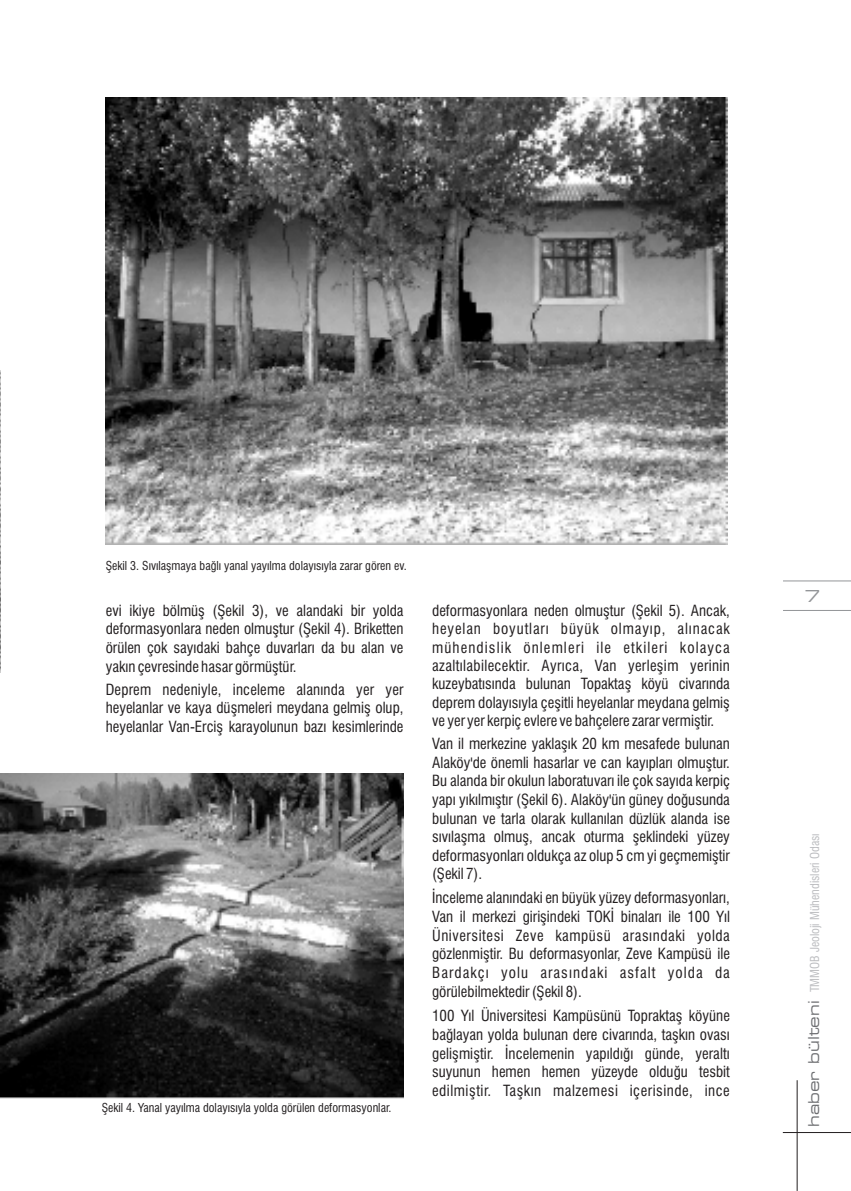
<style>
.page{position:relative;width:851px;height:1191px;background:#fff}
.page>*{position:absolute;margin:0;border:0;box-sizing:border-box;transform-origin:0 0}
.t1{font:expanded 16.5px "Square 721 BT";color:#939598}
.t2{font:condensed 15px/18.5px "Swiss 721 BT";color:#231f20;text-align:justify}
.t3{font:condensed 12px "Swiss 721 BT";color:#231f20}
.t4{font:condensed 12px "Swiss 721 BT";color:#bcbdc0}
.s1{font-family:"Square 721 BT";font-stretch:expanded;font-size:15px;color:#6c6d70}
</style>
<div class="page">
<hr style="left:782px;top:610px;width:68px;height:1px;background:#939598">
<hr style="left:782px;top:580px;width:68px;height:1px;background:#939598">
<hr style="left:782px;top:1132px;width:68px;height:1px;background:#231f20">
<hr style="left:796px;top:1080px;width:1px;height:110px;background:#231f20">
<img style="left:0;top:371px;width:1px;height:301px">
<img style="left:106px;top:98px;width:621px;height:447px">
<img style="left:0;top:773px;width:403px;height:326px">
<p class="t3" style="left:106px;top:561px;width:302px">Þekil 3. Sývýlaþmaya baðlý yanal yayýlma dolayýsýyla zarar gören ev.</p>
<p class="t2" style="left:106px;top:603px;width:299px">evi ikiye bölmüþ (Þekil 3), ve alandaki bir yolda deformasyonlara neden olmuþtur (Þekil 4). Briketten örülen çok sayýdaki bahçe duvarlarý da bu alan ve yakýn çevresinde hasar görmüþtür.</p>
<p class="t2" style="left:106px;top:682px;width:299px">Deprem nedeniyle, inceleme alanýnda yer yer heyelanlar ve kaya düþmeleri meydana gelmiþ olup, heyelanlar Van-Erciþ karayolunun bazý kesimlerinde</p>
<p class="t3" style="left:102px;top:1102px;width:291px">Þekil 4. Yanal yayýlma dolayýsýyla yolda görülen deformasyonlar.</p>
<p class="t2" style="left:432px;top:603px;width:299px">deformasyonlara neden olmuþtur (Þekil 5). Ancak, heyelan boyutlarý büyük olmayýp, alýnacak mühendislik önlemleri ile etkileri kolayca azaltýlabilecektir. Ayrýca, Van yerleþim yerinin kuzeybatýsýnda bulunan Topaktaþ köyü civarýnda deprem dolayýsýyla çeþitli heyelanlar meydana gelmiþ ve yer yer kerpiç evlere ve bahçelere zarar vermiþtir.</p>
<p class="t2" style="left:432px;top:736px;width:299px">Van il merkezine yaklaþýk 20 km mesafede bulunan Alaköy'de önemli hasarlar ve can kayýplarý olmuþtur.<br>Bu alanda bir okulun laboratuvarý ile çok sayýda kerpiç yapý yýkýlmýþtýr (Þekil 6). Alaköy'ün güney doðusunda bulunan ve tarla olarak kullanýlan düzlük alanda ise sývýlaþma olmuþ, ancak oturma þeklindeki yüzey deformasyonlarý oldukça az olup 5 cm yi geçmemiþtir (Þekil 7).</p>
<p class="t2" style="left:432px;top:890px;width:299px">Ýnceleme alanýndaki en büyük yüzey deformasyonlarý, Van il merkezi giriþindeki TOKÝ binalarý ile 100 Yýl Üniversitesi Zeve kampüsü arasýndaki yolda gözlenmiþtir. Bu deformasyonlar, Zeve Kampüsü ile Bardakçý yolu arasýndaki asfalt yolda da görülebilmektedir (Þekil 8).</p>
<p class="t2" style="left:432px;top:1008px;width:299px">100 Yýl Üniversitesi Kampüsünü Topraktaþ köyüne baðlayan yolda bulunan dere civarýnda, taþkýn ovasý geliþmiþtir. Ýncelemenin yapýldýðý günde, yeraltý suyunun hemen hemen yüzeyde olduðu tesbit edilmiþtir. Taþkýn malzemesi içerisinde, ince</p>
<p class="t1" style="left:804px;top:589px;width:17px">7</p>
<p class="t4" style="left:809px;top:1126px;width:295px;rotate:-90deg"><span class="s1">haber bülteni</span> TMMOB Jeoloji Mühendisleri Odasý</p>
</div>
